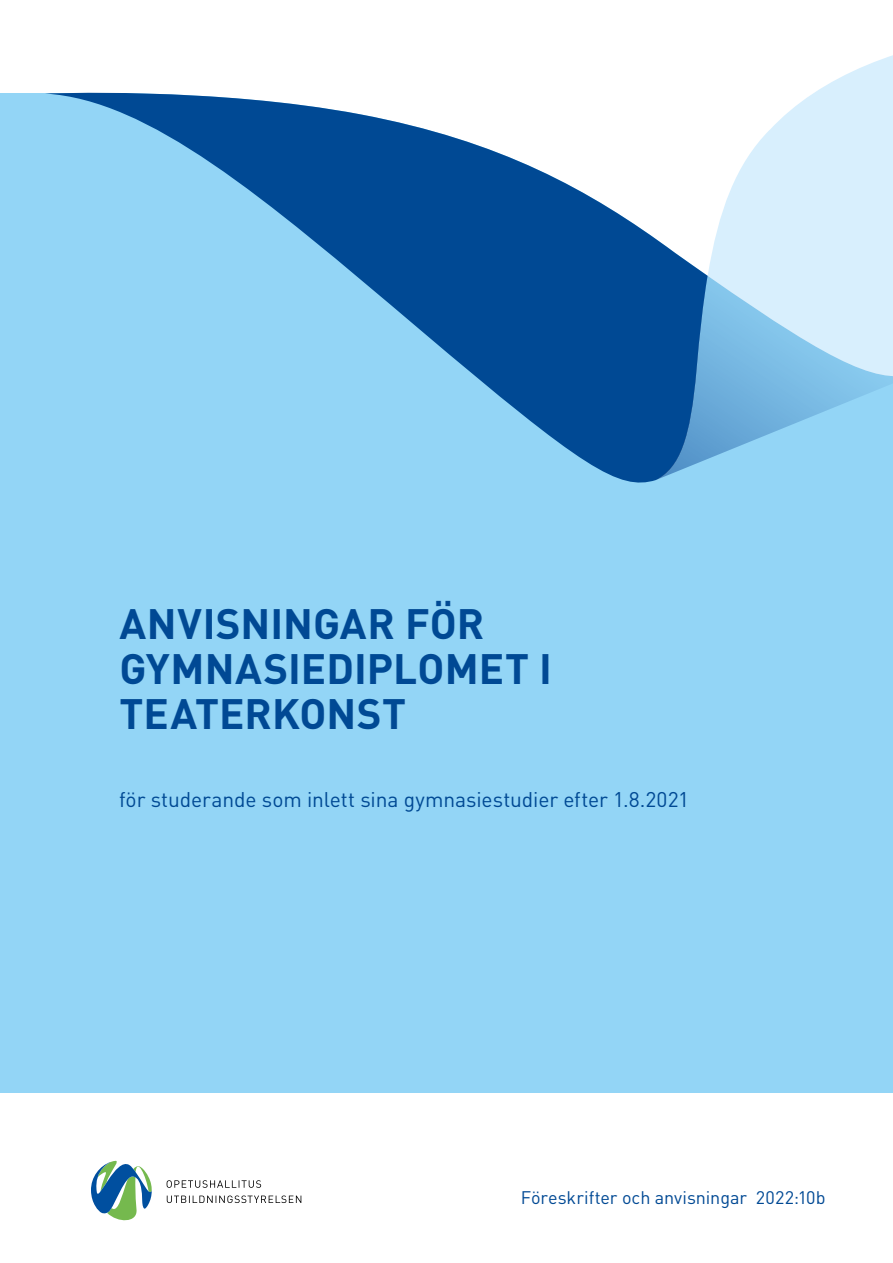
<style>
.page{position:relative;width:893px;height:1263px;background:#fff}
.page>*{position:absolute;margin:0;border:0;box-sizing:border-box;transform-origin:0 0}
.KANSI_otsikko_DIN_B{font:700 42px/45px "DIN Pro";color:#004994}
.KANSI_otsikko_2-tas{font:21px "DIN Pro";letter-spacing:-.005em;color:#004994}
.Julkaisuryhmä_DIN_R{font:18px "DIN Pro";letter-spacing:-.005em;color:#004994}
</style>
<div class="page">
<div style="left:0;top:94px;width:893px;height:999px;background:#93d5f6"></div>
<svg style="left:708px;top:55px;width:185px;height:221px;background:#e3f3fd"></svg>
<svg style="left:167px;top:1195px;width:134px;height:8px"></svg>
<svg style="left:167px;top:1180px;width:94px;height:8px"></svg>
<svg style="left:91px;top:1160px;width:61px;height:61px"></svg>
<svg style="left:45px;top:92px;width:663px;height:391px"></svg>
<svg style="left:656px;top:276px;width:237px;height:204px"></svg>
<h1 class="KANSI_otsikko_DIN_B" style="left:119px;top:600px;width:434px">ANVISNINGAR FÖR<br>GYMNASIEDIPLOMET I<br>TEATERKONST</h1>
<h2 class="KANSI_otsikko_2-tas" style="left:119px;top:785px;width:572px">för studerande som inlett sina gymnasiestudier efter 1.8.2021</h2>
<p class="Julkaisuryhmä_DIN_R" style="left:521px;top:1185px;width:306px">Föreskrifter och anvisningar 2022:10b</p>
</div>
